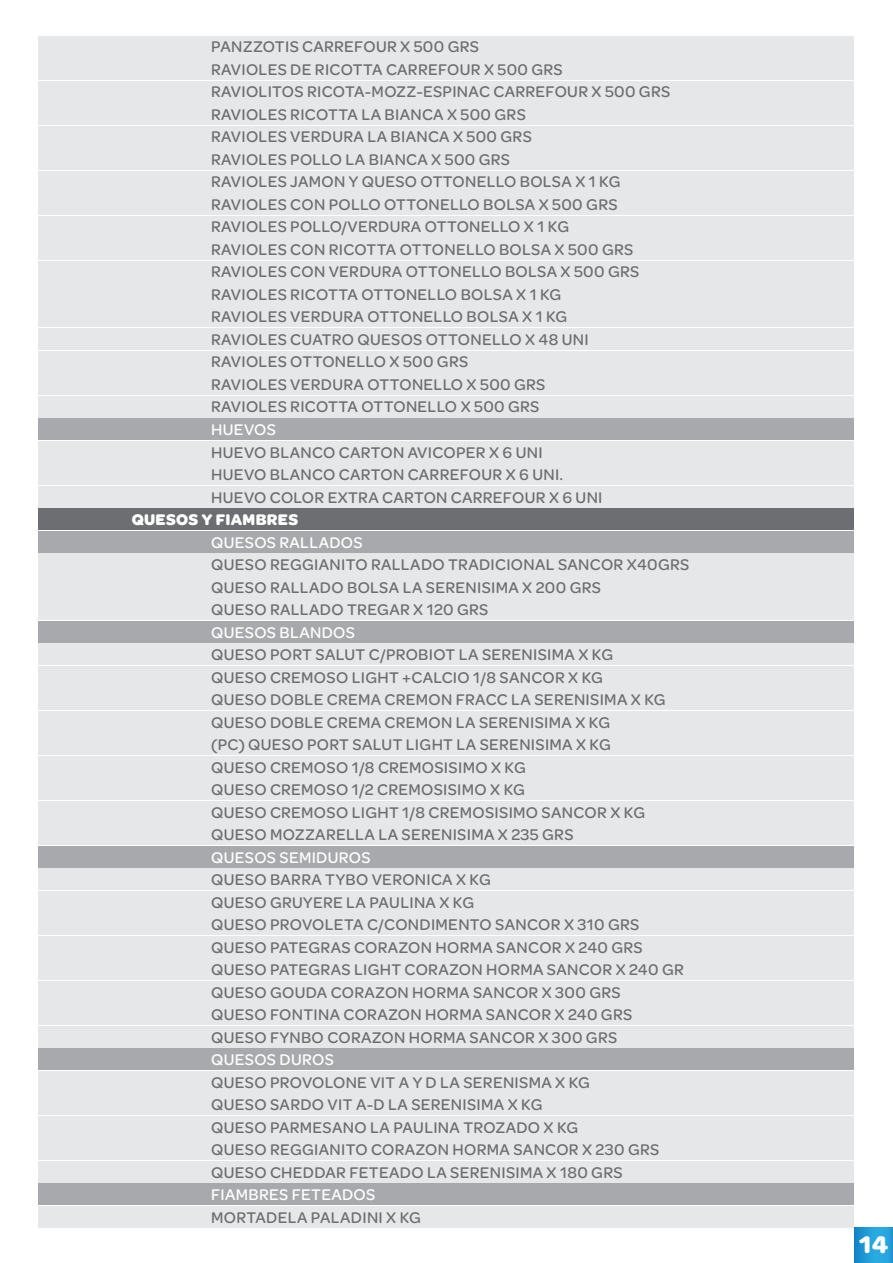
<style>
.page{position:relative;width:893px;height:1263px;background:#fff}
.page>*{position:absolute;margin:0;border:0;box-sizing:border-box;transform-origin:0 0}
.t1{font:700 25.5px "Omnes Carrefour";color:#fff}
.t2{font:500 16.5px/22.5px "Omnes Carrefour";letter-spacing:.02em;color:#6d6e71}
.t3{font:500 16.5px "Omnes Carrefour";letter-spacing:.02em;color:#fff}
.t4{font:700 16.5px "Omnes Carrefour";letter-spacing:.02em;color:#fff}
</style>
<div class="page">
<div style="left:38px;top:283px;width:815px;height:22px;background:#e6e7e8"></div>
<div style="left:38px;top:306px;width:815px;height:21px;background:#e6e7e8"></div>
<div style="left:38px;top:328px;width:815px;height:22px;background:#e6e7e8"></div>
<div style="left:38px;top:351px;width:815px;height:21px;background:#e6e7e8"></div>
<div style="left:38px;top:373px;width:815px;height:22px;background:#e6e7e8"></div>
<div style="left:38px;top:396px;width:815px;height:21px;background:#e6e7e8"></div>
<div style="left:38px;top:418px;width:815px;height:22px;background:#a7a9ac"></div>
<div style="left:38px;top:441px;width:815px;height:21px;background:#e6e7e8"></div>
<div style="left:38px;top:463px;width:815px;height:22px;background:#e6e7e8"></div>
<div style="left:38px;top:486px;width:815px;height:21px;background:#e6e7e8"></div>
<div style="left:38px;top:508px;width:815px;height:22px;background:#6d6e71"></div>
<div style="left:38px;top:531px;width:815px;height:21px;background:#a7a9ac"></div>
<div style="left:38px;top:36px;width:815px;height:21px;background:#e6e7e8"></div>
<div style="left:38px;top:58px;width:815px;height:22px;background:#e6e7e8"></div>
<div style="left:38px;top:81px;width:815px;height:21px;background:#e6e7e8"></div>
<div style="left:38px;top:103px;width:815px;height:22px;background:#e6e7e8"></div>
<div style="left:38px;top:126px;width:815px;height:21px;background:#e6e7e8"></div>
<div style="left:38px;top:148px;width:815px;height:22px;background:#e6e7e8"></div>
<div style="left:38px;top:171px;width:815px;height:21px;background:#e6e7e8"></div>
<div style="left:38px;top:193px;width:815px;height:22px;background:#e6e7e8"></div>
<div style="left:38px;top:216px;width:815px;height:21px;background:#e6e7e8"></div>
<div style="left:38px;top:238px;width:815px;height:22px;background:#e6e7e8"></div>
<div style="left:38px;top:261px;width:815px;height:21px;background:#e6e7e8"></div>
<div style="left:38px;top:553px;width:815px;height:22px;background:#e6e7e8"></div>
<div style="left:38px;top:621px;width:815px;height:21px;background:#a7a9ac"></div>
<div style="left:38px;top:643px;width:815px;height:22px;background:#e6e7e8"></div>
<div style="left:38px;top:666px;width:815px;height:21px;background:#e6e7e8"></div>
<div style="left:38px;top:688px;width:815px;height:22px;background:#e6e7e8"></div>
<div style="left:38px;top:711px;width:815px;height:21px;background:#e6e7e8"></div>
<div style="left:38px;top:733px;width:815px;height:22px;background:#e6e7e8"></div>
<div style="left:38px;top:756px;width:815px;height:21px;background:#e6e7e8"></div>
<div style="left:38px;top:778px;width:815px;height:22px;background:#e6e7e8"></div>
<div style="left:38px;top:801px;width:815px;height:21px;background:#e6e7e8"></div>
<div style="left:38px;top:823px;width:815px;height:22px;background:#e6e7e8"></div>
<div style="left:38px;top:846px;width:815px;height:21px;background:#a7a9ac"></div>
<div style="left:38px;top:868px;width:815px;height:22px;background:#e6e7e8"></div>
<div style="left:38px;top:891px;width:815px;height:21px;background:#e6e7e8"></div>
<div style="left:38px;top:913px;width:815px;height:22px;background:#e6e7e8"></div>
<div style="left:38px;top:936px;width:815px;height:21px;background:#e6e7e8"></div>
<div style="left:38px;top:958px;width:815px;height:22px;background:#e6e7e8"></div>
<div style="left:38px;top:981px;width:815px;height:21px;background:#e6e7e8"></div>
<div style="left:38px;top:1003px;width:815px;height:22px;background:#e6e7e8"></div>
<div style="left:38px;top:1026px;width:815px;height:21px;background:#e6e7e8"></div>
<div style="left:38px;top:1048px;width:815px;height:22px;background:#a7a9ac"></div>
<div style="left:38px;top:1071px;width:815px;height:21px;background:#e6e7e8"></div>
<div style="left:38px;top:1093px;width:815px;height:22px;background:#e6e7e8"></div>
<div style="left:38px;top:1116px;width:815px;height:21px;background:#e6e7e8"></div>
<div style="left:38px;top:1138px;width:815px;height:22px;background:#e6e7e8"></div>
<div style="left:38px;top:1161px;width:815px;height:21px;background:#e6e7e8"></div>
<div style="left:38px;top:1183px;width:815px;height:22px;background:#a7a9ac"></div>
<div style="left:38px;top:1206px;width:815px;height:21px;background:#e6e7e8"></div>
<div style="left:38px;top:576px;width:815px;height:44px;background:#e6e7e8"></div>
<svg style="left:854px;top:1227px;width:39px;height:36px"></svg>
<p class="t2" style="left:211px;top:35px;width:460px">PANZZOTIS CARREFOUR X 500 GRS<br>RAVIOLES DE RICOTTA CARREFOUR X 500 GRS<br>RAVIOLITOS RICOTA-MOZZ-ESPINAC CARREFOUR X 500 GRS RAVIOLES RICOTTA LA BIANCA X 500 GRS<br>RAVIOLES VERDURA LA BIANCA X 500 GRS<br>RAVIOLES POLLO LA BIANCA X 500 GRS<br>RAVIOLES JAMON Y QUESO OTTONELLO BOLSA X 1 KG RAVIOLES CON POLLO OTTONELLO BOLSA X 500 GRS RAVIOLES POLLO/VERDURA OTTONELLO X 1 KG<br>RAVIOLES CON RICOTTA OTTONELLO BOLSA X 500 GRS RAVIOLES CON VERDURA OTTONELLO BOLSA X 500 GRS RAVIOLES RICOTTA OTTONELLO BOLSA X 1 KG<br>RAVIOLES VERDURA OTTONELLO BOLSA X 1 KG<br>RAVIOLES CUATRO QUESOS OTTONELLO X 48 UNI<br>RAVIOLES OTTONELLO X 500 GRS<br>RAVIOLES VERDURA OTTONELLO X 500 GRS<br>RAVIOLES RICOTTA OTTONELLO X 500 GRS</p>
<p class="t3" style="left:211px;top:418px;width:66px">HUEVOS</p>
<p class="t2" style="left:211px;top:440px;width:393px">HUEVO BLANCO CARTON AVICOPER X 6 UNI<br>HUEVO BLANCO CARTON CARREFOUR X 6 UNI.<br>HUEVO COLOR EXTRA CARTON CARREFOUR X 6 UNI</p>
<p class="t4" style="left:132px;top:507px;width:168px">QUESOS Y FIAMBRES</p>
<p class="t3" style="left:211px;top:531px;width:153px">QUESOS RALLADOS</p>
<p class="t2" style="left:211px;top:552px;width:479px">QUESO REGGIANITO RALLADO TRADICIONAL SANCOR X40GRS<br>QUESO RALLADO BOLSA LA SERENISIMA X 200 GRS<br>QUESO RALLADO TREGAR X 120 GRS</p>
<p class="t3" style="left:211px;top:621px;width:145px">QUESOS BLANDOS</p>
<p class="t2" style="left:211px;top:642px;width:456px">QUESO PORT SALUT C/PROBIOT LA SERENISIMA X KG QUESO CREMOSO LIGHT +CALCIO 1/8 SANCOR X KG<br>QUESO DOBLE CREMA CREMON FRACC LA SERENISIMA X KG QUESO DOBLE CREMA CREMON LA SERENISIMA X KG<br>(PC) QUESO PORT SALUT LIGHT LA SERENISIMA X KG QUESO CREMOSO 1/8 CREMOSISIMO X KG<br>QUESO CREMOSO 1/2 CREMOSISIMO X KG<br>QUESO CREMOSO LIGHT 1/8 CREMOSISIMO SANCOR X KG QUESO MOZZARELLA LA SERENISIMA X 235 GRS</p>
<p class="t3" style="left:211px;top:846px;width:161px">QUESOS SEMIDUROS</p>
<p class="t2" style="left:211px;top:867px;width:474px">QUESO BARRA TYBO VERONICA X KG<br>QUESO GRUYERE LA PAULINA X KG<br>QUESO PROVOLETA C/CONDIMENTO SANCOR X 310 GRS QUESO PATEGRAS CORAZON HORMA SANCOR X 240 GRS QUESO PATEGRAS LIGHT CORAZON HORMA SANCOR X 240 GR QUESO GOUDA CORAZON HORMA SANCOR X 300 GRS<br>QUESO FONTINA CORAZON HORMA SANCOR X 240 GRS QUESO FYNBO CORAZON HORMA SANCOR X 300 GRS</p>
<p class="t3" style="left:211px;top:1048px;width:124px">QUESOS DUROS</p>
<p class="t2" style="left:211px;top:1070px;width:450px">QUESO PROVOLONE VIT A Y D LA SERENISMA X KG<br>QUESO SARDO VIT A-D LA SERENISIMA X KG<br>QUESO PARMESANO LA PAULINA TROZADO X KG<br>QUESO REGGIANITO CORAZON HORMA SANCOR X 230 GRS QUESO CHEDDAR FETEADO LA SERENISIMA X 180 GRS</p>
<p class="t3" style="left:211px;top:1183px;width:166px">FIAMBRES FETEADOS</p>
<p class="t2" style="left:211px;top:1205px;width:211px">MORTADELA PALADINI X KG</p>
<h1 class="t1" style="left:859px;top:1225px;width:30px">14</h1>
</div>
